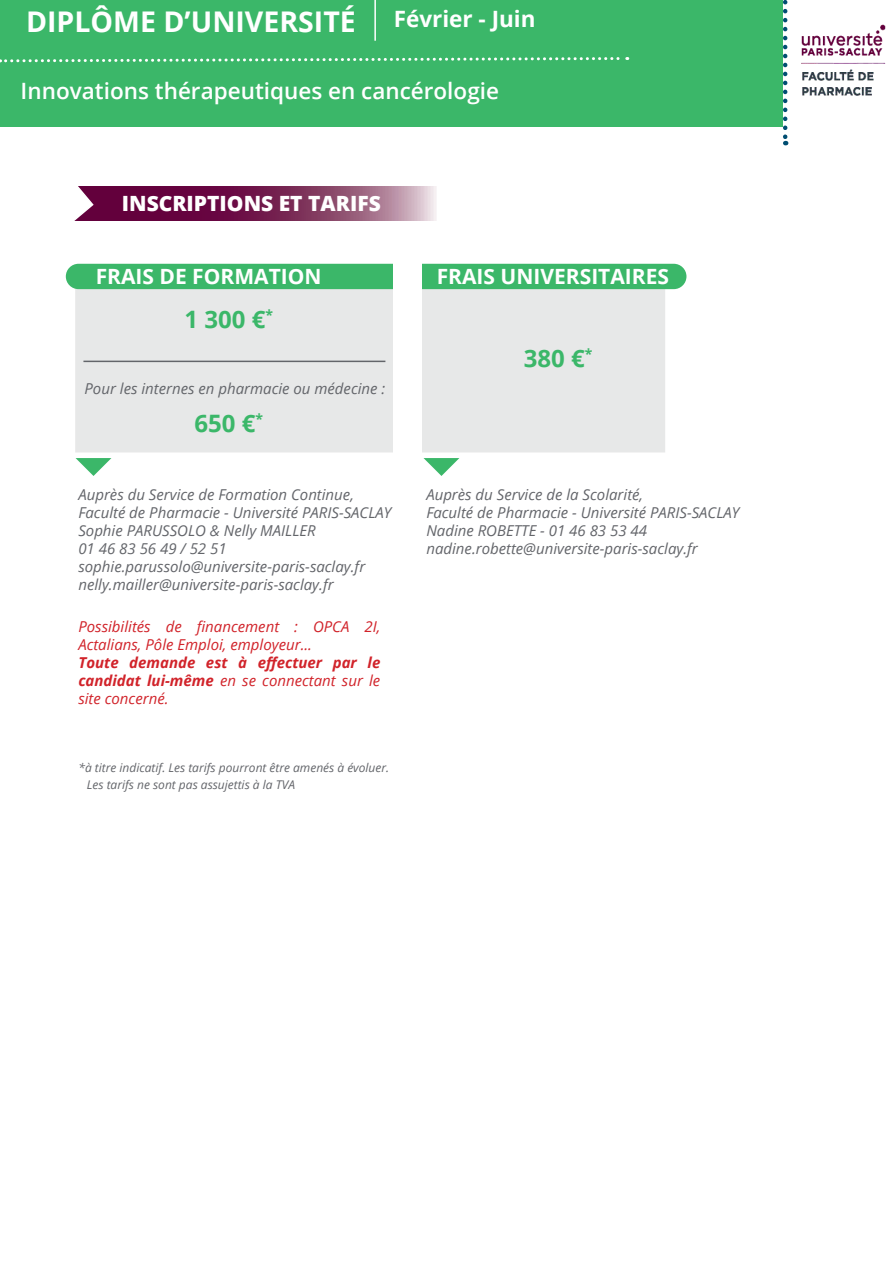
<style>
.page{position:relative;width:893px;height:1263px;background:#fff}
.page>*{position:absolute;margin:0;border:0;box-sizing:border-box;transform-origin:0 0}
.t1{font:700 28.5px "Open Sans";color:#fff}
.t2{font:700 24px "Open Sans";color:#3bb769}
.t3{font:600 22.5px "Open Sans";color:#fff}
.t4{font:700 22.5px "Open Sans";color:#fff}
.t5{font:700 21px "Open Sans";color:#fff}
.t6{font:800 21px "Open Sans";color:#fff}
.t7{font:italic 15px "Open Sans";color:#63656a}
.t8{font:italic 700 15px/18px "Open Sans";color:#d1232a;text-align:justify}
.t9{font:italic 15px/18px "Open Sans";color:#d1232a}
.t10{font:italic 12px "Open Sans";color:#63656a}
.s1{font-weight:400}
</style>
<div class="page">
<div style="left:0;top:0;width:783px;height:126px;background:#3bb769"></div>
<svg style="left:783px;top:0;width:4px;height:145px"></svg>
<svg style="left:0;top:57px;width:628px;height:6px"></svg>
<hr style="left:374px;top:0;width:2px;height:41px;background:#fff">
<img style="left:801px;top:24px;width:85px;height:72px">
<svg style="left:95px;top:186px;width:341px;height:34px;background:#823662"></svg>
<svg style="left:74px;top:186px;width:21px;height:35px"></svg>
<div style="left:75px;top:288px;width:590px;height:164px;background:#e7e8e8"></div>
<div style="left:66px;top:264px;width:620px;height:25px;background:#3bb769;border-radius:13px"></div>
<div style="left:393px;top:239px;width:28px;height:338px;background:#fff"></div>
<hr style="left:83px;top:361px;width:302px;height:1px;background:#63656a">
<svg style="left:76px;top:458px;width:35px;height:18px"></svg>
<svg style="left:423px;top:458px;width:36px;height:18px"></svg>
<p class="t1" style="left:26px;top:1px;width:331px">DIPLÔME D’UNIVERSITÉ</p>
<p class="t4" style="left:394px;top:3px;width:143px">Février - Juin</p>
<p class="t3" style="left:21px;top:76px;width:480px">Innovations thérapeutiques en cancérologie</p>
<p class="t6" style="left:122px;top:187px;width:260px">INSCRIPTIONS ET TARIFS</p>
<p class="t5" style="left:96px;top:262px;width:227px">FRAIS DE FORMATION</p>
<p class="t2" style="left:185px;top:302px;width:90px">1 300 €<sup>*</sup></p>
<p class="t7" style="left:84px;top:378px;width:302px">Pour les internes en pharmacie ou médecine :</p>
<p class="t2" style="left:195px;top:406px;width:70px">650 €<sup>*</sup></p>
<p class="t7" style="left:78px;top:484px;width:277px">Auprès du Service de Formation Continue,</p>
<p class="t7" style="left:78px;top:502px;width:314px">Faculté de Pharmacie - Université PARIS-SACLAY</p>
<p class="t7" style="left:78px;top:520px;width:239px">Sophie PARUSSOLO &amp; Nelly MAILLER</p>
<p class="t7" style="left:78px;top:538px;width:150px">01 46 83 56 49 / 52 51</p>
<p class="t7" style="left:78px;top:556px;width:288px">sophie.parussolo@universite-paris-saclay.fr</p>
<p class="t7" style="left:78px;top:574px;width:257px">nelly.mailler@universite-paris-saclay.fr</p>
<p class="t9" style="left:78px;top:617px;width:303px">Possibilités de financement : OPCA 2I,<br>Actalians, Pôle Emploi, employeur...</p>
<p class="t8" style="left:78px;top:653px;width:303px">Toute demande est à effectuer par le candidat lui-même <span class="s1">en se connectant sur le site concerné.</span></p>
<p class="t10" style="left:78px;top:759px;width:312px">*à titre indicatif. Les tarifs pourront être amenés à évoluer.</p>
<p class="t10" style="left:87px;top:776px;width:210px">Les tarifs ne sont pas assujettis à la TVA</p>
<p class="t5" style="left:437px;top:262px;width:234px">FRAIS UNIVERSITAIRES</p>
<p class="t2" style="left:524px;top:341px;width:70px">380 €<sup>*</sup></p>
<p class="t7" style="left:426px;top:484px;width:218px">Auprès du Service de la Scolarité,</p>
<p class="t7" style="left:426px;top:502px;width:314px">Faculté de Pharmacie - Université PARIS-SACLAY</p>
<p class="t7" style="left:426px;top:520px;width:222px">Nadine ROBETTE - 01 46 83 53 44</p>
<p class="t7" style="left:426px;top:538px;width:273px">nadine.robette@universite-paris-saclay.fr</p>
</div>
